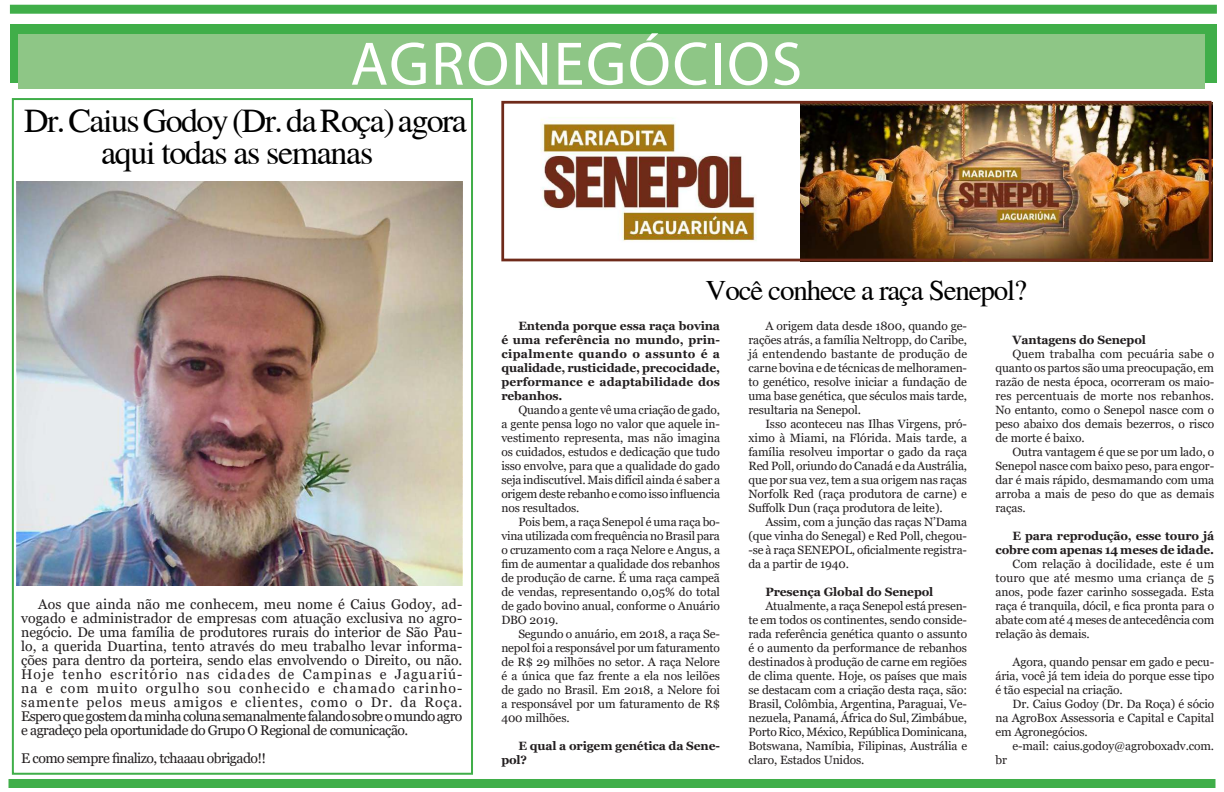
<style>
.page{position:relative;width:1224px;height:792px;background:#fff}
.page>*{position:absolute;margin:0;border:0;box-sizing:border-box;transform-origin:0 0}
.t1{font:62px "Myriad Pro";letter-spacing:.03em;color:#fff}
.t2{font:34px/32px "Times";letter-spacing:-.045em;color:#000;text-align:center}
.t3{font:29px "Times";letter-spacing:-.04em;color:#000}
.t4{font:14px/14px "Georgia";letter-spacing:-.04em;color:#231f20;text-align:justify}
.t5{font:12px/14px "Georgia";letter-spacing:-.01em;color:#231f20;text-align:justify}
.t6{font:700 12px/14px "Georgia";letter-spacing:-.01em;color:#231f20;text-align:justify}
</style>
<div class="page">
<div style="left:10px;top:5px;width:1207px;height:9px;background:#40ae49"></div>
<div style="left:9px;top:779px;width:1206px;height:9px;background:#40ae49"></div>
<div style="left:10px;top:24px;width:1207px;height:59px;background:#40ae49"></div>
<div style="left:18px;top:34px;width:1186px;height:55px;background:#8ec686"></div>
<div style="left:12px;top:98px;width:461px;height:677px;border:2px solid #40ae49"></div>
<img style="left:16px;top:181px;width:446px;height:404px">
<img style="left:541px;top:102px;width:672px;height:159px">
<div style="left:501px;top:101px;width:711px;height:160px;border:3px solid #6f2a1a"></div>
<h1 class="t1" style="left:350px;top:26px;width:453px">AGRONEGÓCIOS</h1>
<h2 class="t2" style="left:24px;top:101px;width:444px">Dr. Caius Godoy (Dr. da Roça) agora aqui todas as semanas</h2>
<p class="t4" style="left:21px;top:597px;width:443px;text-indent:17px">Aos que ainda não me conhecem, meu nome é Caius Godoy, ad&shy;vogado e administrador de empresas com atuação exclusiva no agro&shy;negócio. De uma família de produtores rurais do interior de São Pau&shy;lo, a querida Duartina, tento através do meu trabalho levar informa&shy;ções para dentro da porteira, sendo elas envolvendo o Direito, ou não.<br>Hoje tenho escritório nas cidades de Campinas e Jaguariú&shy;na e com muito orgulho sou conhecido e chamado carinho&shy;samente pelos meus amigos e clientes, como o Dr. da Roça.<br>Espero que gostem da minha coluna semanalmente falando sobre o mundo agro e agradeço pela oportunidade do Grupo O Regional de comunicação.</p>
<p class="t4" style="left:21px;top:751px;width:246px">E como sempre finalizo, tchaaau obrigado!!</p>
<h3 class="t3" style="left:706px;top:269px;width:323px">Você conhece a raça Senepol?</h3>
<p class="t6" style="left:501px;top:319px;width:220px;text-indent:17px">Entenda porque essa raça bovina é uma referência no mundo, prin&shy;cipalmente quando o assunto é a qualidade, rusticidade, precocidade, performance e adaptabilidade dos rebanhos.</p>
<p class="t5" style="left:501px;top:403px;width:220px;text-indent:17px">Quando a gente vê uma criação de gado, a gente pensa logo no valor que aquele in&shy;vestimento representa, mas não imagina os cuidados, estudos e dedicação que tudo isso envolve, para que a qualidade do gado seja indiscutível. Mais difícil ainda é saber a origem deste rebanho e como isso influencia nos resultados.</p>
<p class="t5" style="left:501px;top:515px;width:220px;text-indent:17px">Pois bem, a raça Senepol é uma raça bo&shy;vina utilizada com frequência no Brasil para o cruzamento com a raça Nelore e Angus, a fim de aumentar a qualidade dos rebanhos de produção de carne. É uma raça campeã de vendas, representando 0,05% do total de gado bovino anual, conforme o Anuário DBO 2019.</p>
<p class="t5" style="left:501px;top:627px;width:220px;text-indent:17px">Segundo o anuário, em 2018, a raça Se&shy;nepol foi a responsável por um faturamento de R$ 29 milhões no setor. A raça Nelore é a única que faz frente a ela nos leilões de gado no Brasil. Em 2018, a Nelore foi a responsável por um faturamento de R$ 400 milhões.</p>
<p class="t6" style="left:501px;top:739px;width:220px;text-indent:17px">E qual a origem genética da Sene&shy;pol?</p>
<p class="t5" style="left:748px;top:319px;width:220px;text-indent:17px">A origem data desde 1800, quando ge&shy;rações atrás, a família Neltropp, do Caribe, já entendendo bastante de produção de carne bovina e de técnicas de melhoramen&shy;to genético, resolve iniciar a fundação de uma base genética, que séculos mais tarde, resultaria na Senepol.</p>
<p class="t5" style="left:748px;top:417px;width:220px;text-indent:17px">Isso aconteceu nas Ilhas Virgens, pró&shy;ximo à Miami, na Flórida. Mais tarde, a família resolveu importar o gado da raça Red Poll, oriundo do Canadá e da Austrália, que por sua vez, tem a sua origem nas raças Norfolk Red (raça produtora de carne) e Suffolk Dun (raça produtora de leite).</p>
<p class="t5" style="left:748px;top:515px;width:220px;text-indent:17px">Assim, com a junção das raças N’Dama (que vinha do Senegal) e Red Poll, chegou--se à raça SENEPOL, oficialmente registra&shy;da a partir de 1940.</p>
<p class="t6" style="left:765px;top:585px;width:169px">Presença Global do Senepol</p>
<p class="t5" style="left:748px;top:599px;width:220px;text-indent:17px">Atualmente, a raça Senepol está presen&shy;te em todos os continentes, sendo conside&shy;rada referência genética quanto o assunto é o aumento da performance de rebanhos destinados à produção de carne em regiões de clima quente. Hoje, os países que mais se destacam com a criação desta raça, são:<br>Brasil, Colômbia, Argentina, Paraguai, Ve&shy;nezuela, Panamá, África do Sul, Zimbábue, Porto Rico, México, República Dominicana, Botswana, Namíbia, Filipinas, Austrália e claro, Estados Unidos.</p>
<p class="t6" style="left:1012px;top:333px;width:135px">Vantagens do Senepol</p>
<p class="t5" style="left:995px;top:347px;width:220px;text-indent:17px">Quem trabalha com pecuária sabe o quanto os partos são uma preocupação, em razão de nesta época, ocorreram os maio&shy;res percentuais de morte nos rebanhos.<br>No entanto, como o Senepol nasce com o peso abaixo dos demais bezerros, o risco de morte é baixo.</p>
<p class="t5" style="left:995px;top:445px;width:220px;text-indent:17px">Outra vantagem é que se por um lado, o Senepol nasce com baixo peso, para engor&shy;dar é mais rápido, desmamando com uma arroba a mais de peso do que as demais raças.</p>
<p class="t6" style="left:995px;top:529px;width:220px;text-align:right">E para reprodução, esse touro já cobre com apenas 14 meses de idade.</p>
<p class="t5" style="left:995px;top:557px;width:220px;text-indent:17px">Com relação à docilidade, este é um touro que até mesmo uma criança de 5 anos, pode fazer carinho sossegada. Esta raça é tranquila, dócil, e fica pronta para o abate com até 4 meses de antecedência com relação às demais.</p>
<p class="t5" style="left:995px;top:655px;width:220px;text-indent:17px">Agora, quando pensar em gado e pecu&shy;ária, você já tem ideia do porque esse tipo é tão especial na criação.</p>
<p class="t5" style="left:995px;top:697px;width:220px;text-indent:17px">Dr. Caius Godoy (Dr. Da Roça) é sócio na AgroBox Assessoria e Capital e Capital em Agronegócios.</p>
<p class="t5" style="left:1012px;top:739px;width:203px">e-mail: caius.godoy@agroboxadv.com.</p>
<p class="t5" style="left:995px;top:753px;width:13px">br</p>
</div>
